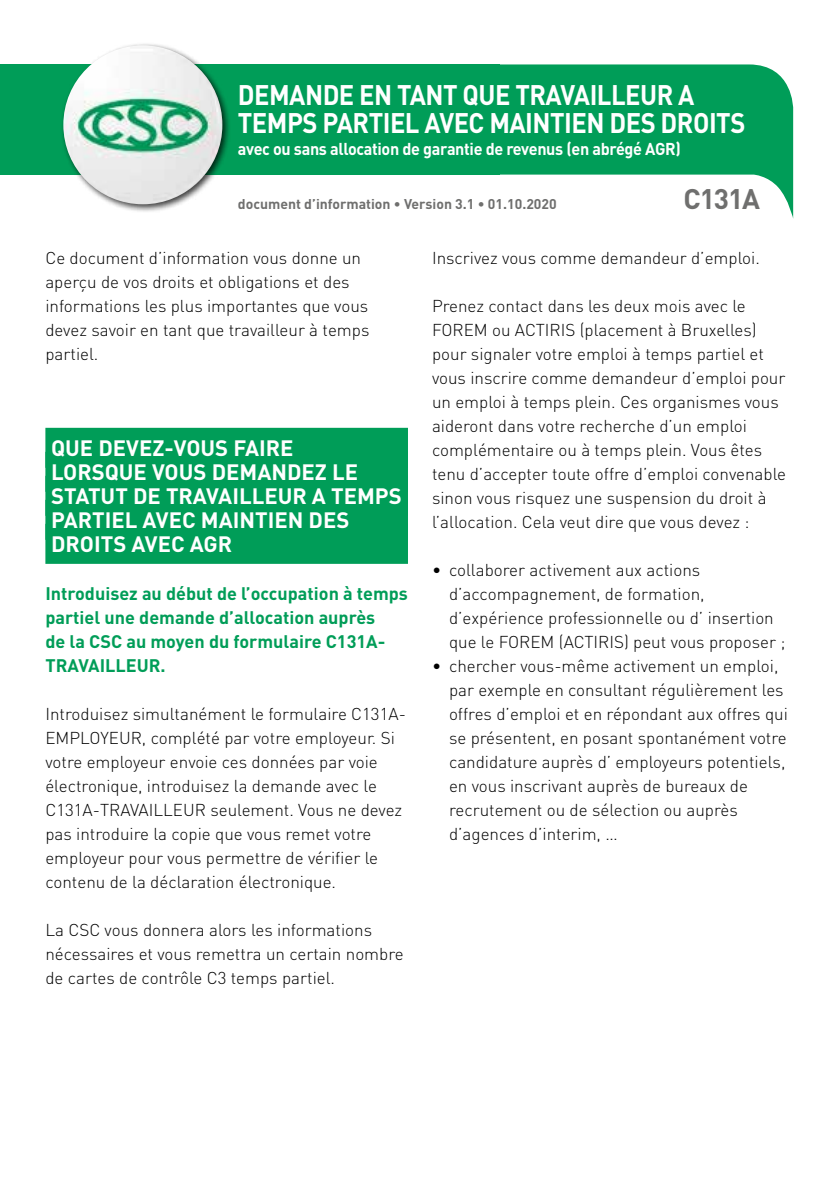
<style>
.page{position:relative;width:840px;height:1191px;background:#fff}
.page>*{position:absolute;margin:0;border:0;box-sizing:border-box;transform-origin:0 0}
.t1{font:700 28px/28px "DIN";letter-spacing:-.02em;color:#fff;scale:.91 1}
.t2{font:700 28px "DIN";letter-spacing:-.04em;color:#6f6f6e}
.t3{font:700 22px/24px "DIN";color:#fff}
.t4{font:700 18px/24px "DIN";color:#009d58}
.t5{font:300 17px/24px "DIN";color:#000}
.t6{font:700 17px "DIN";letter-spacing:-.02em;color:#fff;scale:.95 1}
.t7{font:700 14px "DIN";color:#6f6f6e}
</style>
<div class="page">
<div style="left:44px;top:64px;width:455px;height:111px;background:#009d58"></div>
<div style="left:0;top:64px;width:45px;height:111px;background:#009d58"></div>
<svg style="left:499px;top:64px;width:293px;height:151px;fill:#009d58"></svg>
<div style="left:45px;top:428px;width:363px;height:40px;background:#009d58"></div>
<div style="left:45px;top:452px;width:363px;height:40px;background:#009d58"></div>
<div style="left:45px;top:476px;width:363px;height:40px;background:#009d58"></div>
<div style="left:45px;top:500px;width:363px;height:40px;background:#009d58"></div>
<div style="left:45px;top:524px;width:363px;height:40px;background:#009d58"></div>
<div style="left:60px;top:42px;width:171px;height:171px;background:#000;opacity:.75"></div>
<img style="left:63px;top:45px;width:159px;height:159px;border-radius:79px">
<h1 class="t1" style="left:238px;top:79px;width:559px">DEMANDE EN TANT QUE TRAVAILLEUR A<br>TEMPS PARTIEL AVEC MAINTIEN DES DROITS</h1>
<p class="t6" style="left:238px;top:137px;width:467px">avec ou sans allocation de garantie de revenus (en abrégé AGR)</p>
<p class="t7" style="left:238px;top:195px;width:320px">document d’information • Version 3.1 • 01.10.2020</p>
<h1 class="t2" style="left:683px;top:181px;width:78px">C131A</h1>
<p class="t5" style="left:45px;top:246px;width:325px">Ce document d’information vous donne un aperçu de vos droits et obligations et des informations les plus importantes que vous devez savoir en tant que travailleur à temps partiel.</p>
<p class="t3" style="left:51px;top:435px;width:352px">QUE DEVEZ-VOUS FAIRE<br>LORSQUE VOUS DEMANDEZ LE<br>STATUT DE TRAVAILLEUR A TEMPS<br>PARTIEL AVEC MAINTIEN DES<br>DROITS AVEC AGR</p>
<p class="t4" style="left:45px;top:581px;width:364px">Introduisez au début de l’occupation à temps partiel une demande d’allocation auprès<br>de la CSC au moyen du formulaire C131A-TRAVAILLEUR.</p>
<p class="t5" style="left:45px;top:702px;width:362px">Introduisez simultanément le formulaire C131A-EMPLOYEUR, complété par votre employeur. Si votre employeur envoie ces données par voie électronique, introduisez la demande avec le C131A-TRAVAILLEUR seulement. Vous ne devez pas introduire la copie que vous remet votre employeur pour vous permettre de vérifier le contenu de la déclaration électronique.</p>
<p class="t5" style="left:45px;top:918px;width:359px">La CSC vous donnera alors les informations nécessaires et vous remettra un certain nombre de cartes de contrôle C3 temps partiel.</p>
<p class="t5" style="left:432px;top:246px;width:329px">Inscrivez vous comme demandeur d’emploi.</p>
<p class="t5" style="left:432px;top:294px;width:355px">Prenez contact dans les deux mois avec le FOREM ou ACTIRIS (placement à Bruxelles) pour signaler votre emploi à temps partiel et vous inscrire comme demandeur d’emploi pour un emploi à temps plein. Ces organismes vous aideront dans votre recherche d’un emploi complémentaire ou à temps plein. Vous êtes tenu d’accepter toute offre d’emploi convenable sinon vous risquez une suspension du droit à l’allocation. Cela veut dire que vous devez :</p>
<p class="t5" style="left:449px;top:558px;width:337px;text-indent:-17px">• collaborer activement aux actions d’accompagnement, de formation, d’expérience professionnelle ou d’ insertion que le FOREM (ACTIRIS) peut vous proposer ;</p>
<p class="t5" style="left:449px;top:654px;width:340px;text-indent:-17px">• chercher vous-même activement un emploi, par exemple en consultant régulièrement les offres d’emploi et en répondant aux offres qui se présentent, en posant spontanément votre candidature auprès d’ employeurs potentiels, en vous inscrivant auprès de bureaux de recrutement ou de sélection ou auprès d’agences d’interim, …</p>
</div>
